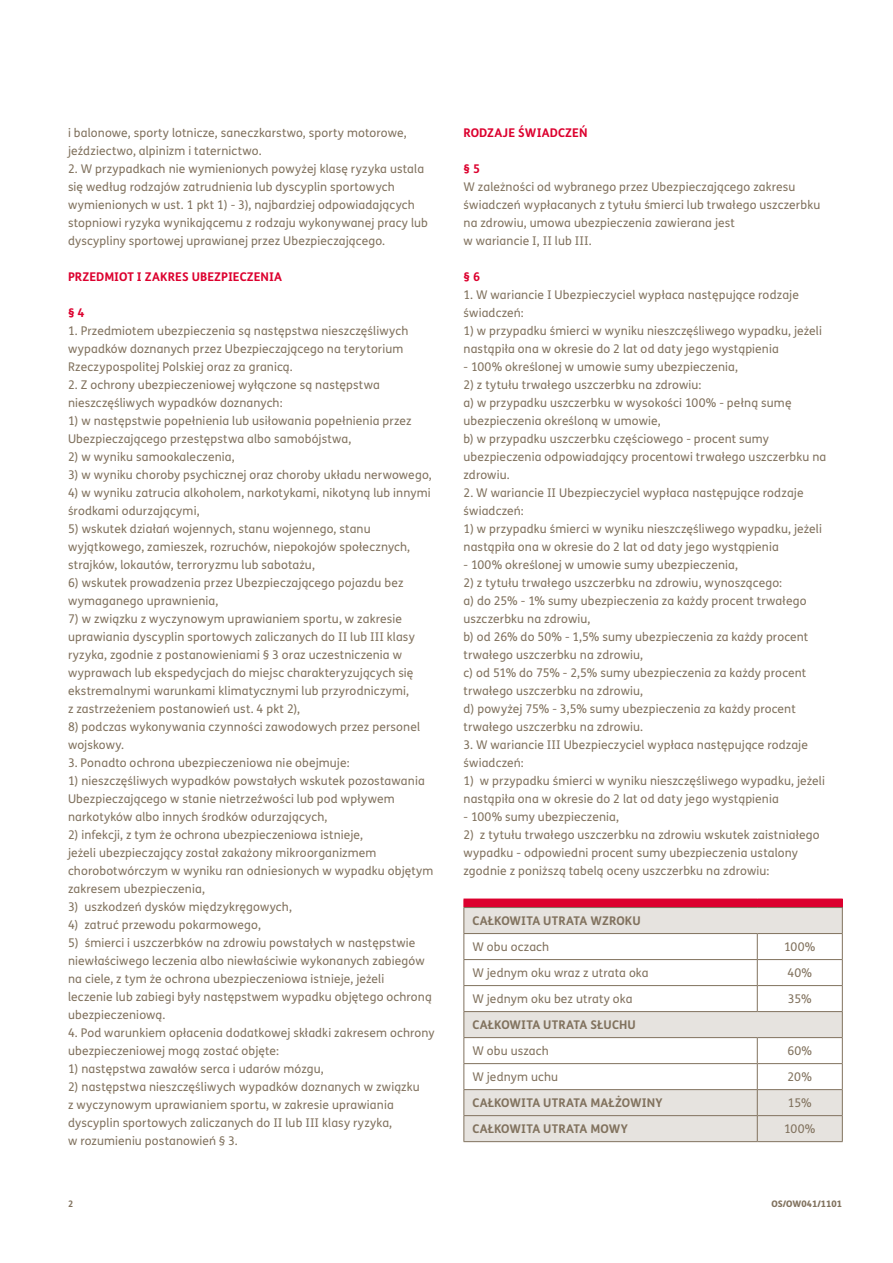
<style>
.page{position:relative;width:893px;height:1263px;background:#fff}
.page>*{position:absolute;margin:0;border:0;box-sizing:border-box;transform-origin:0 0}
.t1{font:12px/18px "FS Me";letter-spacing:.01em;color:#81725e}
.t2{font:700 12px "FS Me";letter-spacing:.01em;color:#81725e}
.t3{font:700 12px "FS Me";letter-spacing:.005em;color:#dc002e}
.t4{font:800 9px "FS Me";color:#81725e}
.t5{font:700 9px "FS Me";color:#81725e}
</style>
<div class="page">
<div style="left:464px;top:899px;width:378px;height:8px;background:#dc002e"></div>
<svg style="left:464px;top:908px;width:378px;height:233px"></svg>
<hr style="left:463px;top:933px;width:294px;height:1px;background:#81725e">
<hr style="left:757px;top:933px;width:86px;height:1px;background:#81725e">
<hr style="left:463px;top:959px;width:294px;height:1px;background:#81725e">
<hr style="left:757px;top:959px;width:86px;height:1px;background:#81725e">
<hr style="left:463px;top:985px;width:294px;height:1px;background:#81725e">
<hr style="left:757px;top:985px;width:86px;height:1px;background:#81725e">
<svg style="left:757px;top:934px;width:1px;height:77px"></svg>
<hr style="left:463px;top:1011px;width:294px;height:1px;background:#81725e">
<hr style="left:757px;top:1011px;width:86px;height:1px;background:#81725e">
<hr style="left:463px;top:1037px;width:294px;height:1px;background:#81725e">
<hr style="left:757px;top:1037px;width:86px;height:1px;background:#81725e">
<hr style="left:463px;top:1063px;width:294px;height:1px;background:#81725e">
<hr style="left:757px;top:1063px;width:86px;height:1px;background:#81725e">
<hr style="left:463px;top:1089px;width:294px;height:1px;background:#81725e">
<hr style="left:757px;top:1089px;width:86px;height:1px;background:#81725e">
<hr style="left:463px;top:1115px;width:294px;height:1px;background:#81725e">
<hr style="left:757px;top:1115px;width:86px;height:1px;background:#81725e">
<svg style="left:757px;top:1038px;width:1px;height:103px"></svg>
<hr style="left:463px;top:1141px;width:294px;height:1px;background:#81725e">
<hr style="left:757px;top:1141px;width:86px;height:1px;background:#81725e">
<svg style="left:463px;top:899px;width:1px;height:242px"></svg>
<svg style="left:842px;top:899px;width:1px;height:242px"></svg>
<hr style="left:463px;top:907px;width:294px;height:1px;background:#81725e">
<hr style="left:757px;top:907px;width:86px;height:1px;background:#81725e">
<p class="t1" style="left:68px;top:123px;width:340px">i balonowe, sporty lotnicze, saneczkarstwo, sporty motorowe, jeździectwo, alpinizm i taternictwo.</p>
<p class="t1" style="left:68px;top:159px;width:361px">2. W przypadkach nie wymienionych powyżej klasę ryzyka ustala się według rodzajów zatrudnienia lub dyscyplin sportowych wymienionych w ust. 1 pkt 1) - 3), najbardziej odpowiadających stopniowi ryzyka wynikającemu z rodzaju wykonywanej pracy lub dyscypliny sportowej uprawianej przez Ubezpieczającego.</p>
<p class="t3" style="left:68px;top:267px;width:216px">PRZEDMIOT I ZAKRES UBEZPIECZENIA</p>
<p class="t3" style="left:68px;top:303px;width:18px">§ 4</p>
<p class="t1" style="left:68px;top:321px;width:342px">1. Przedmiotem ubezpieczenia są następstwa nieszczęśliwych wypadków doznanych przez Ubezpieczającego na terytorium<br>Rzeczypospolitej Polskiej oraz za granicą.</p>
<p class="t1" style="left:68px;top:375px;width:313px">2. Z ochrony ubezpieczeniowej wyłączone są następstwa nieszczęśliwych wypadków doznanych:</p>
<p class="t1" style="left:68px;top:411px;width:345px">1) w następstwie popełnienia lub usiłowania popełnienia przez<br>Ubezpieczającego przestępstwa albo samobójstwa,</p>
<p class="t1" style="left:68px;top:447px;width:168px">2) w wyniku samookaleczenia,</p>
<p class="t1" style="left:68px;top:465px;width:365px">3) w wyniku choroby psychicznej oraz choroby układu nerwowego,</p>
<p class="t1" style="left:68px;top:483px;width:364px">4) w wyniku zatrucia alkoholem, narkotykami, nikotyną lub innymi środkami odurzającymi,</p>
<p class="t1" style="left:68px;top:519px;width:344px">5) wskutek działań wojennych, stanu wojennego, stanu wyjątkowego, zamieszek, rozruchów, niepokojów społecznych, strajków, lokautów, terroryzmu lub sabotażu,</p>
<p class="t1" style="left:68px;top:573px;width:337px">6) wskutek prowadzenia przez Ubezpieczającego pojazdu bez wymaganego uprawnienia,</p>
<p class="t1" style="left:68px;top:609px;width:348px">7) w związku z wyczynowym uprawianiem sportu, w zakresie uprawiania dyscyplin sportowych zaliczanych do II lub III klasy ryzyka, zgodnie z postanowieniami § 3 oraz uczestniczenia w wyprawach lub ekspedycjach do miejsc charakteryzujących się ekstremalnymi warunkami klimatycznymi lub przyrodniczymi, z zastrzeżeniem postanowień ust. 4 pkt 2),</p>
<p class="t1" style="left:68px;top:717px;width:354px">8) podczas wykonywania czynności zawodowych przez personel wojskowy.</p>
<p class="t1" style="left:68px;top:753px;width:283px">3. Ponadto ochrona ubezpieczeniowa nie obejmuje:</p>
<p class="t1" style="left:68px;top:771px;width:358px">1) nieszczęśliwych wypadków powstałych wskutek pozostawania<br>Ubezpieczającego w stanie nietrzeźwości lub pod wpływem narkotyków albo innych środków odurzających,</p>
<p class="t1" style="left:68px;top:825px;width:367px">2) infekcji, z tym że ochrona ubezpieczeniowa istnieje,<br>jeżeli ubezpieczający został zakażony mikroorganizmem chorobotwórczym w wyniku ran odniesionych w wypadku objętym zakresem ubezpieczenia,</p>
<p class="t1" style="left:68px;top:897px;width:225px">3) uszkodzeń dysków międzykręgowych,</p>
<p class="t1" style="left:68px;top:915px;width:194px">4) zatruć przewodu pokarmowego,</p>
<p class="t1" style="left:68px;top:933px;width:365px">5) śmierci i uszczerbków na zdrowiu powstałych w następstwie niewłaściwego leczenia albo niewłaściwie wykonanych zabiegów na ciele, z tym że ochrona ubezpieczeniowa istnieje, jeżeli leczenie lub zabiegi były następstwem wypadku objętego ochroną ubezpieczeniową.</p>
<p class="t1" style="left:68px;top:1023px;width:368px">4. Pod warunkiem opłacenia dodatkowej składki zakresem ochrony ubezpieczeniowej mogą zostać objęte:</p>
<p class="t1" style="left:68px;top:1059px;width:257px">1) następstwa zawałów serca i udarów mózgu,</p>
<p class="t1" style="left:68px;top:1077px;width:353px">2) następstwa nieszczęśliwych wypadków doznanych w związku z wyczynowym uprawianiem sportu, w zakresie uprawiania dyscyplin sportowych zaliczanych do II lub III klasy ryzyka,<br>w rozumieniu postanowień § 3.</p>
<p class="t3" style="left:463px;top:123px;width:126px">RODZAJE ŚWIADCZEŃ</p>
<p class="t3" style="left:463px;top:159px;width:18px">§ 5</p>
<p class="t1" style="left:463px;top:177px;width:358px">W zależności od wybranego przez Ubezpieczającego zakresu świadczeń wypłacanych z tytułu śmierci lub trwałego uszczerbku na zdrowiu, umowa ubezpieczenia zawierana jest<br>w wariancie I, II lub III.</p>
<p class="t3" style="left:463px;top:267px;width:18px">§ 6</p>
<p class="t1" style="left:463px;top:285px;width:337px">1. W wariancie I Ubezpieczyciel wypłaca następujące rodzaje świadczeń:</p>
<p class="t1" style="left:463px;top:321px;width:360px">1) w przypadku śmierci w wyniku nieszczęśliwego wypadku, jeżeli nastąpiła ona w okresie do 2 lat od daty jego wystąpienia</p>
<p class="t1" style="left:463px;top:357px;width:276px">- 100% określonej w umowie sumy ubezpieczenia,</p>
<p class="t1" style="left:463px;top:375px;width:364px">2) z tytułu trwałego uszczerbku na zdrowiu:<br>a) w przypadku uszczerbku w wysokości 100% - pełną sumę ubezpieczenia określoną w umowie,<br>b) w przypadku uszczerbku częściowego - procent sumy ubezpieczenia odpowiadający procentowi trwałego uszczerbku na zdrowiu.</p>
<p class="t1" style="left:463px;top:483px;width:342px">2. W wariancie II Ubezpieczyciel wypłaca następujące rodzaje świadczeń:</p>
<p class="t1" style="left:463px;top:519px;width:360px">1) w przypadku śmierci w wyniku nieszczęśliwego wypadku, jeżeli nastąpiła ona w okresie do 2 lat od daty jego wystąpienia</p>
<p class="t1" style="left:463px;top:555px;width:276px">- 100% określonej w umowie sumy ubezpieczenia,</p>
<p class="t1" style="left:463px;top:573px;width:346px">2) z tytułu trwałego uszczerbku na zdrowiu, wynoszącego:<br>a) do 25% - 1% sumy ubezpieczenia za każdy procent trwałego uszczerbku na zdrowiu,<br>b) od 26% do 50% - 1,5% sumy ubezpieczenia za każdy procent trwałego uszczerbku na zdrowiu,<br>c) od 51% do 75% - 2,5% sumy ubezpieczenia za każdy procent trwałego uszczerbku na zdrowiu,<br>d) powyżej 75% - 3,5% sumy ubezpieczenia za każdy procent trwałego uszczerbku na zdrowiu.</p>
<p class="t1" style="left:463px;top:735px;width:346px">3. W wariancie III Ubezpieczyciel wypłaca następujące rodzaje świadczeń:</p>
<p class="t1" style="left:463px;top:771px;width:363px">1) w przypadku śmierci w wyniku nieszczęśliwego wypadku, jeżeli nastąpiła ona w okresie do 2 lat od daty jego wystąpienia</p>
<p class="t1" style="left:463px;top:807px;width:157px">- 100% sumy ubezpieczenia,</p>
<p class="t1" style="left:463px;top:825px;width:358px">2) z tytułu trwałego uszczerbku na zdrowiu wskutek zaistniałego wypadku - odpowiedni procent sumy ubezpieczenia ustalony zgodnie z poniższą tabelą oceny uszczerbku na zdrowiu:</p>
<p class="t2" style="left:472px;top:911px;width:170px">CAŁKOWITA UTRATA WZROKU</p>
<p class="t1" style="left:472px;top:938px;width:78px">W obu oczach</p>
<p class="t1" style="left:784px;top:938px;width:33px">100%</p>
<p class="t1" style="left:472px;top:964px;width:178px">W jednym oku wraz z utrata oka</p>
<p class="t1" style="left:787px;top:964px;width:26px">40%</p>
<p class="t1" style="left:472px;top:990px;width:162px">W jednym oku bez utraty oka</p>
<p class="t1" style="left:788px;top:990px;width:25px">35%</p>
<p class="t2" style="left:472px;top:1015px;width:165px">CAŁKOWITA UTRATA SŁUCHU</p>
<p class="t1" style="left:472px;top:1042px;width:78px">W obu uszach</p>
<p class="t1" style="left:787px;top:1042px;width:26px">60%</p>
<p class="t1" style="left:472px;top:1068px;width:87px">W jednym uchu</p>
<p class="t1" style="left:788px;top:1068px;width:26px">20%</p>
<p class="t2" style="left:472px;top:1093px;width:192px">CAŁKOWITA UTRATA MAŁŻOWINY</p>
<p class="t1" style="left:788px;top:1094px;width:25px">15%</p>
<p class="t2" style="left:472px;top:1119px;width:157px">CAŁKOWITA UTRATA MOWY</p>
<p class="t1" style="left:784px;top:1120px;width:33px">100%</p>
<p class="t5" style="left:68px;top:1197px;width:7px">2</p>
<p class="t4" style="left:771px;top:1197px;width:72px">OS/OW041/1101</p>
</div>
